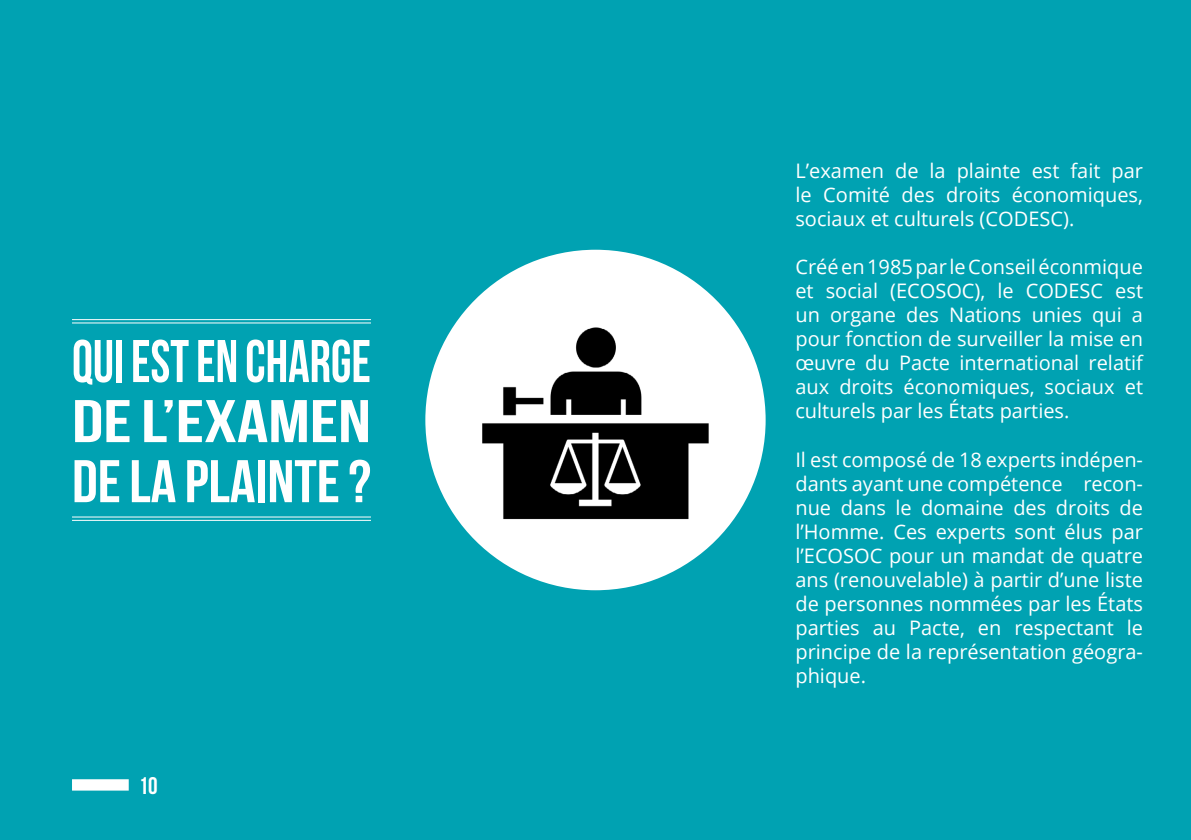
<style>
.page{position:relative;width:1191px;height:840px;background:#fff}
.page>*{position:absolute;margin:0;border:0;box-sizing:border-box;transform-origin:0 0}
.t1{font:60px/60px "Bebas Neue";color:#fff;text-align:justify;scale:.88 1}
.t2{font:24px "Bebas Neue";color:#fff}
.t3{font:20px/24px "Open Sans";color:#fff;text-align:justify}
</style>
<div class="page">
<div style="left:0;top:0;width:1191px;height:839px;background:#00a2b2"></div>
<div style="left:425px;top:249px;width:340px;height:341px;background:#fff;border-radius:50%"></div>
<img style="left:482px;top:327px;width:227px;height:193px">
<hr style="left:72px;top:319px;width:299px;height:1px;background:#fff">
<hr style="left:72px;top:322px;width:299px;height:1px;background:#fff">
<hr style="left:72px;top:516px;width:299px;height:1px;background:#fff">
<hr style="left:72px;top:519px;width:299px;height:1px;background:#fff">
<div style="left:72px;top:778px;width:57px;height:12px;background:#fff;border:2px solid #fff"></div>
<h1 class="t1" style="left:72px;top:330px;width:341px">QUI EST EN CHARGE DE L’EXAMEN DE LA PLAINTE ?</h1>
<p class="t2" style="left:139px;top:772px;width:21px">10</p>
<p class="t3" style="left:795px;top:158px;width:349px">L’examen de la plainte est fait par le Comité des droits économiques, sociaux et culturels (CODESC).</p>
<p class="t3" style="left:795px;top:254px;width:349px">Créé en 1985 par le Conseil éconmique et social (ECOSOC), le CODESC est un organe des Nations unies qui a pour fonction de surveiller la mise en œuvre du Pacte international relatif aux droits économiques, sociaux et culturels par les États parties.</p>
<p class="t3" style="left:795px;top:446px;width:349px">Il est composé de 18 experts indépen&shy;dants ayant une compétence recon&shy;nue dans le domaine des droits de l’Homme. Ces experts sont élus par l’ECOSOC pour un mandat de quatre ans (renouvelable) à partir d’une liste de personnes nommées par les États parties au Pacte, en respectant le principe de la représentation géogra&shy;phique.</p>
</div>
